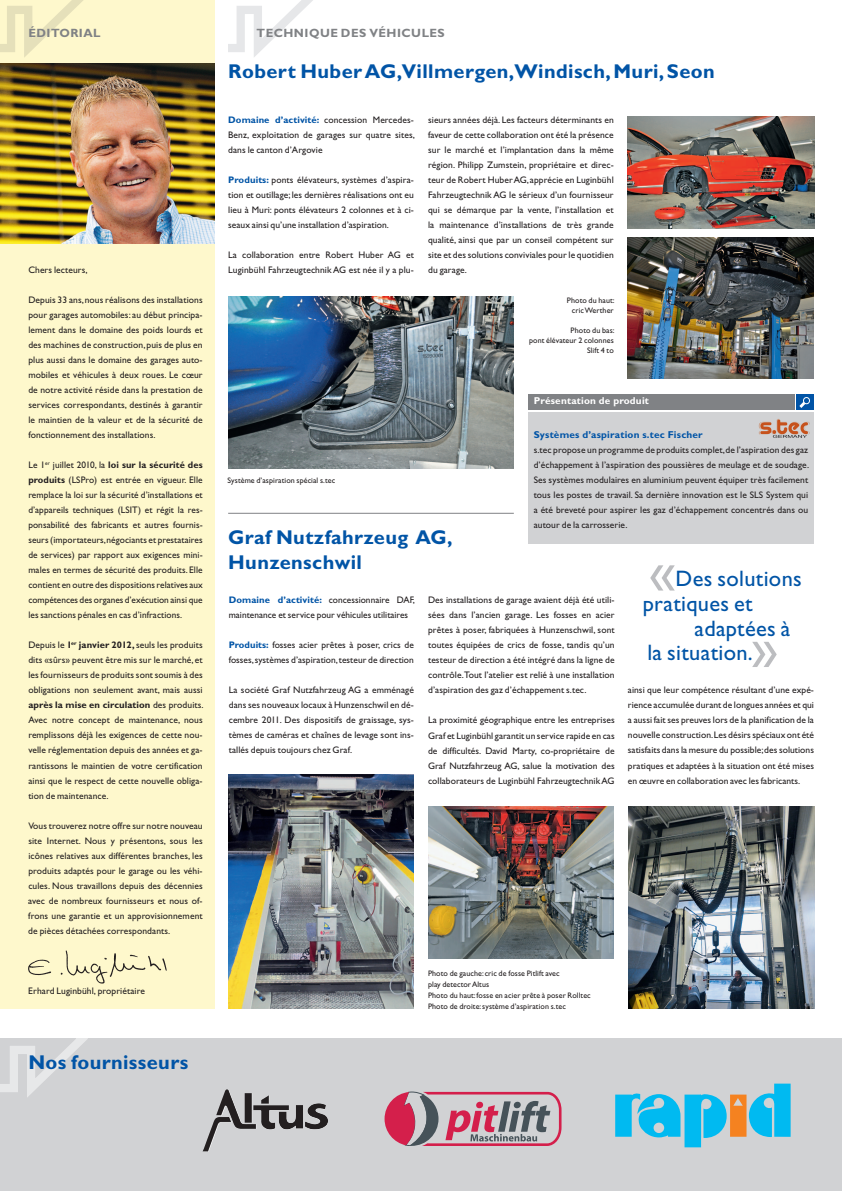
<style>
.page{position:relative;width:842px;height:1191px;background:#fff}
.page>*{position:absolute;margin:0;border:0;box-sizing:border-box;transform-origin:0 0}
.t1{font:56px "Gill Sans";color:#bcbdc0}
.t2{font:22.4px/24.6px "Gill Sans";letter-spacing:.015em;color:#0154a6}
.t3{font:700 20px/25px "Gill Sans";letter-spacing:.02em;color:#0154a6}
.t4{font:700 12px "Gill Sans";letter-spacing:.04em;color:#808285}
.t5{font:700 10px "Gill Sans";letter-spacing:.02em;color:#0154a6}
.t6{font:700 10px "Gill Sans";letter-spacing:.02em;color:#fff}
.t7{font:9.5px/15px "Gill Sans";letter-spacing:.01em;color:#231f20;text-align:justify}
.t8{font:8px/10px "Gill Sans";letter-spacing:.01em;color:#231f20;text-align:center}
.s1{font-weight:700}
.s2{font-weight:700;color:#0154a6}
</style>
<div class="page">
<div style="left:0;top:0;width:214px;height:1008px;background:#fef8cc"></div>
<img style="left:0;top:63px;width:214px;height:180px">
<svg style="left:228px;top:0;width:85px;height:57px"></svg>
<hr style="left:228px;top:513px;width:286px;height:1px;background:#808285">
<svg style="left:0;top:0;width:83px;height:57px"></svg>
<img style="left:28px;top:950px;width:139px;height:34px">
<div style="left:0;top:1038px;width:842px;height:153px;background:#d1d2d4"></div>
<svg style="left:0;top:1038px;width:88px;height:59px"></svg>
<img style="left:203px;top:1089px;width:125px;height:62px">
<svg style="left:615px;top:1083px;width:176px;height:64px"></svg>
<svg style="left:385px;top:1091px;width:176px;height:55px"></svg>
<div style="left:528px;top:394px;width:266px;height:15px;background:#808285"></div>
<div style="left:528px;top:412px;width:286px;height:131px;background:#d1d2d4"></div>
<div style="left:796px;top:394px;width:18px;height:15px;background:#0154a6"></div>
<svg style="left:799px;top:397px;width:11px;height:11px"></svg>
<img style="left:758px;top:419px;width:52px;height:19px">
<img style="left:628px;top:806px;width:186px;height:202px">
<img style="left:428px;top:806px;width:186px;height:152px">
<img style="left:228px;top:774px;width:186px;height:234px">
<img style="left:628px;top:237px;width:186px;height:141px">
<img style="left:628px;top:117px;width:186px;height:111px">
<img style="left:228px;top:297px;width:286px;height:172px">
<p class="t4" style="left:28px;top:26px;width:74px">ÉDITORIAL</p>
<p class="t7" style="left:28px;top:263px;width:61px">Chers lecteurs,</p>
<p class="t7" style="left:28px;top:293px;width:176px">Depuis 33 ans, nous réalisons des installations pour garages automobiles: au début principa&shy;lement dans le domaine des poids lourds et des machines de construction, puis de plus en plus aussi dans le domaine des garages auto&shy;mobiles et véhicules à deux roues. Le cœur de notre activité réside dans la prestation de services correspondants, destinés à garantir le maintien de la valeur et de la sécurité de fonctionnement des installations.</p>
<p class="t7" style="left:28px;top:458px;width:176px">Le 1<sup>er</sup> juillet 2010, la <span class="s1">loi sur la sécurité des produits</span> (LSPro) est entrée en vigueur. Elle remplace la loi sur la sécurité d’installations et d’appareils techniques (LSIT) et régit la res&shy;ponsabilité des fabricants et autres fournis&shy;seurs (importateurs, négociants et prestataires de services) par rapport aux exigences mini&shy;males en termes de sécurité des produits. Elle contient en outre des dispositions relatives aux compétences des organes d’exécution ainsi que les sanctions pénales en cas d’infractions.</p>
<p class="t7" style="left:28px;top:638px;width:177px">Depuis le <span class="s1">1</span><sup>er</sup> <span class="s1">janvier 2012,</span> seuls les produits dits «sûrs» peuvent être mis sur le marché, et les fournisseurs de produits sont soumis à des obligations non seulement avant, mais aussi <span class="s1">après la mise en circulation</span> des produits.<br>Avec notre concept de maintenance, nous remplissons déjà les exigences de cette nou&shy;velle réglementation depuis des années et ga&shy;rantissons le maintien de votre certification ainsi que le respect de cette nouvelle obliga&shy;tion de maintenance.</p>
<p class="t7" style="left:28px;top:818px;width:176px">Vous trouverez notre offre sur notre nouveau site Internet. Nous y présentons, sous les icônes relatives aux différentes branches, les produits adaptés pour le garage ou les véhi&shy;cules. Nous travaillons depuis des décennies avec de nombreux fournisseurs et nous of&shy;frons une garantie et un approvisionnement de pièces détachées correspondants.</p>
<p class="t7" style="left:28px;top:983px;width:118px">Erhard Luginbühl, propriétaire</p>
<h3 class="t3" style="left:28px;top:1049px;width:161px">Nos fournisseurs</h3>
<p class="t4" style="left:257px;top:26px;width:190px">TECHNIQUE DES VÉHICULES</p>
<h3 class="t3" style="left:228px;top:59px;width:488px">Robert Huber AG, Villmergen, Windisch, Muri, Seon</h3>
<p class="t7" style="left:228px;top:113px;width:188px"><span class="s2">Domaine d’activité:</span> concession Mercedes-Benz, exploitation de garages sur quatre sites, dans le canton d’Argovie</p>
<p class="t7" style="left:228px;top:173px;width:187px"><span class="s2">Produits:</span> ponts élévateurs, systèmes d’aspira&shy;tion et outillage; les dernières réalisations ont eu lieu à Muri: ponts élévateurs 2 colonnes et à ci&shy;seaux ainsi qu’une installation d’aspiration.</p>
<p class="t7" style="left:228px;top:248px;width:187px">La collaboration entre Robert Huber AG et<br>Luginbühl Fahrzeugtechnik AG est née il y a plu-</p>
<p class="t7" style="left:428px;top:113px;width:187px">sieurs années déjà. Les facteurs déterminants en faveur de cette collaboration ont été la présence sur le marché et l’implantation dans la même région. Philipp Zumstein, propriétaire et direc&shy;teur de Robert Huber AG, apprécie en Luginbühl Fahrzeugtechnik AG le sérieux d’un fournisseur qui se démarque par la vente, l’installation et la maintenance d’installations de très grande qualité, ainsi que par un conseil compétent sur site et des solutions conviviales pour le quotidien du garage.</p>
<p class="t8" style="left:567px;top:296px;width:49px">Photo du haut: cric Werther</p>
<p class="t8" style="left:529px;top:326px;width:87px;text-align:right">Photo du bas:<br>pont élévateur 2 colonnes<br>Slift 4 to</p>
<p class="t6" style="left:534px;top:395px;width:117px">Présentation de produit</p>
<p class="t5" style="left:534px;top:429px;width:171px">Systèmes d’aspiration s.tec Fischer</p>
<p class="t7" style="left:534px;top:443px;width:277px">s.tec propose un programme de produits complet, de l’aspiration des gaz d’échappement à l’aspiration des poussières de meulage et de soudage.<br>Ses systèmes modulaires en aluminium peuvent équiper très facilement tous les postes de travail. Sa dernière innovation est le SLS System qui a été breveté pour aspirer les gaz d’échappement concentrés dans ou autour de la carrosserie.</p>
<p class="t8" style="left:228px;top:476px;width:109px">Système d’aspiration spécial s.tec</p>
<h3 class="t3" style="left:228px;top:525px;width:226px">Graf Nutzfahrzeug AG,<br>Hunzenschwil</h3>
<p class="t7" style="left:229px;top:593px;width:188px"><span class="s2">Domaine d’activité:</span> concessionnaire DAF, maintenance et service pour véhicules utilitaires</p>
<p class="t7" style="left:229px;top:638px;width:187px"><span class="s2">Produits:</span> fosses acier prêtes à poser, crics de fosses, systèmes d’aspiration, testeur de direction</p>
<p class="t7" style="left:229px;top:683px;width:187px">La société Graf Nutzfahrzeug AG a emménagé dans ses nouveaux locaux à Hunzenschwil en dé&shy;cembre 2011. Des dispositifs de graissage, sys&shy;tèmes de caméras et chaînes de levage sont ins&shy;tallés depuis toujours chez Graf.</p>
<h2 class="t2" style="left:643px;top:566px;width:161px;text-indent:33px">Des solutions pratiques et</h2>
<h2 class="t2" style="left:647px;top:616px;width:145px;text-indent:47px">adaptées à la situation.</h2>
<p class="t7" style="left:428px;top:593px;width:188px">Des installations de garage avaient déjà été utili&shy;sées dans l’ancien garage. Les fosses en acier prêtes à poser, fabriquées à Hunzenschwil, sont toutes équipées de crics de fosse, tandis qu’un testeur de direction a été intégré dans la ligne de contrôle.Tout l’atelier est relié à une installation d’aspiration des gaz d’échappement s.tec.</p>
<p class="t7" style="left:428px;top:713px;width:188px">La proximité géographique entre les entreprises Graf et Luginbühl garantit un service rapide en cas de difficultés. David Marty, co-propriétaire de Graf Nutzfahrzeug AG, salue la motivation des collaborateurs de Luginbühl Fahrzeugtechnik AG</p>
<h1 class="t1" style="left:751px;top:616px;width:29px">»</h1>
<p class="t7" style="left:628px;top:683px;width:188px">ainsi que leur compétence résultant d’une expé&shy;rience accumulée durant de longues années et qui a aussi fait ses preuves lors de la planification de la nouvelle construction.Les désirs spéciaux ont été satisfaits dans la mesure du possible; des solutions pratiques et adaptées à la situation ont été mises en œuvre en collaboration avec les fabricants.</p>
<p class="t8" style="left:428px;top:967px;width:164px;line-height:11px;text-align:left">Photo de gauche: cric de fosse Pitlift avec<br>play detector Altus<br>Photo du haut: fosse en acier prête à poser Rolltec Photo de droite: système d’aspiration s.tec</p>
</div>
